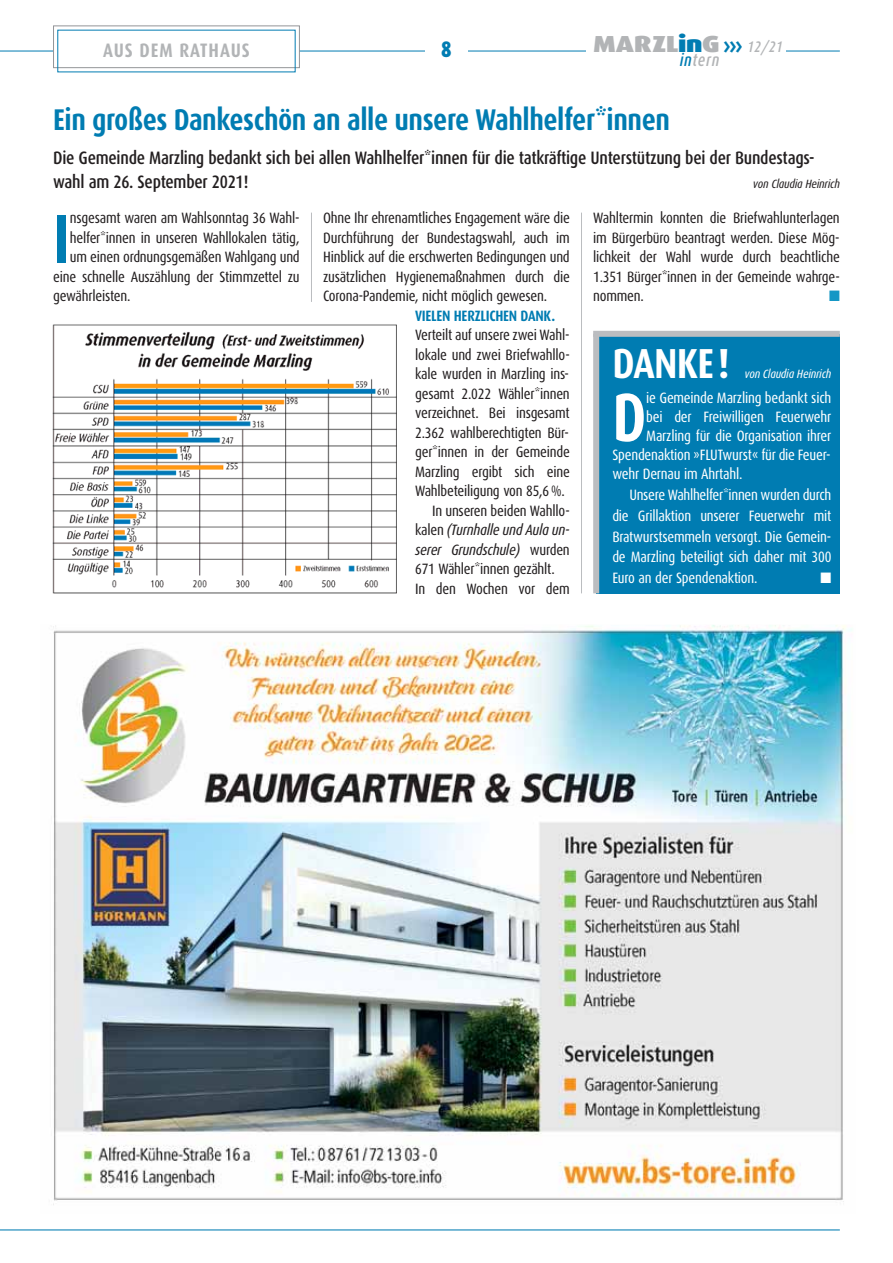
<style>
.page{position:relative;width:893px;height:1263px;background:#fff}
.page>*{position:absolute;margin:0;border:0;box-sizing:border-box;transform-origin:0 0}
.t1{font:700 69.15px "Dax Condensed";color:#007cb2;scale:.93 1}
.t2{font:700 68.4px "Dax Condensed";color:#fff;scale:.93 1}
.t3{font:700 42px "Dax Condensed";letter-spacing:-.015em;color:#fff}
.t4{font:700 30px "Dax Condensed";letter-spacing:-.015em;color:#007cb2}
.t5{font:900 23.25px "Dax Wide";letter-spacing:-.01em;color:#b2b4b6}
.t6{font:900 22.5px "Dax Condensed";color:#007cb2}
.t7{font:700 19.5px "Dax Condensed";letter-spacing:.05em;color:#b2b4b6}
.t8{font:500 18px/24px "Dax Condensed";letter-spacing:-.015em;color:#231f20}
.t9{font:italic 500 17.55px "Dax Condensed";letter-spacing:.05em;color:#b2b4b6;scale:.91 1}
.t10{font:15px/19.5px "Dax Condensed";letter-spacing:-.015em;color:#231f20;text-align:justify}
.t11{font:15px/20.7px "Dax Condensed";letter-spacing:-.015em;color:#fff;text-align:justify}
.t12{font:italic 15px "Dax Condensed";letter-spacing:-.015em;color:#231f20}
.t13{font:700 15px "Dax Condensed";letter-spacing:-.015em;color:#007cb2}
.t14{font:15px "Zapf Dingbats ITC";color:#fff;scale:.95 1}
.t15{font:15px "Zapf Dingbats ITC";color:#1597c5;scale:.95 1}
.t16{font:italic 12px "Dax Condensed";letter-spacing:-.015em;color:#231f20}
.t17{font:italic 12px "Dax Condensed";letter-spacing:-.015em;color:#fff}
.s1{color:#007cb2}
.s2{font-weight:700;font-size:24.3px;color:#007cb2}
.s3{font-family:"Dax Condensed";font-weight:500;font-style:italic;font-size:15.3px}
.s4{font-style:normal}
</style>
<div class="page">
<hr style="left:0;top:1229px;width:840px;height:1px;background:#007cb2">
<hr style="left:0;top:51px;width:840px;height:1px;background:#007cb2">
<div style="left:425px;top:30px;width:43px;height:42px;background:#fff"></div>
<div style="left:54px;top:26px;width:245px;height:41px;background:#fff"></div>
<div style="left:53px;top:26px;width:247px;height:42px;border:1px solid #939598"></div>
<div style="left:587px;top:45px;width:199px;height:16px;background:#fff"></div>
<div style="left:597px;top:334px;width:243px;height:259px;background:#007cb2"></div>
<div style="left:593px;top:334px;width:6px;height:259px;background:#bbbdc0"></div>
<img style="left:53px;top:625px;width:799px;height:580px">
<div style="left:593px;top:331px;width:247px;height:6px;background:#bbbdc0"></div>
<hr style="left:311px;top:213px;width:1px;height:89px;background:#bbbdc0">
<hr style="left:581px;top:213px;width:1px;height:380px;background:#bbbdc0">
<img style="left:52px;top:324px;width:345px;height:270px">
<h3 class="t7" style="left:103px;top:40px;width:148px">AUS DEM RATHAUS</h3>
<h3 class="t6" style="left:441px;top:42px;width:12px">8</h3>
<h3 class="t5" style="left:593px;top:36px;width:191px">MARZL<span class="s1">in</span>G<span class="s2">›››</span> <span class="s3">12/21</span></h3>
<p class="t9" style="left:680px;top:52px;width:45px"><span class="s1">in</span>tern</p>
<h3 class="t4" style="left:53px;top:104px;width:618px">Ein großes Dankeschön an alle unsere Wahlhelfer*innen</h3>
<p class="t8" style="left:53px;top:147px;width:763px">Die Gemeinde Marzling bedankt sich bei allen Wahlhelfer*innen für die tatkräftige Unterstützung bei der Bundestags&shy;wahl am 26. September 2021!</p>
<p class="t16" style="left:753px;top:178px;width:88px">von Claudia Heinrich</p>
<h1 class="t1" style="left:53px;top:204px;width:20px">I</h1>
<p class="t10" style="left:70px;top:209px;width:231px">nsgesamt waren am Wahlsonntag 36 Wahl-</p>
<p class="t10" style="left:70px;top:229px;width:231px">helfer*innen in unseren Wahllokalen tätig,</p>
<p class="t10" style="left:70px;top:248px;width:231px">um einen ordnungsgemäßen Wahlgang und</p>
<p class="t10" style="left:53px;top:268px;width:248px">eine schnelle Auszählung der Stimmzettel zu</p>
<p class="t10" style="left:53px;top:287px;width:79px">gewährleisten.</p>
<p class="t10" style="left:323px;top:209px;width:248px">Ohne Ihr ehrenamtliches Engagement wäre die Durchführung der Bundestagswahl, auch im Hinblick auf die erschwerten Bedingungen und zusätzlichen Hygienemaßnahmen durch die Corona-Pandemie, nicht möglich gewesen.</p>
<p class="t13" style="left:415px;top:308px;width:142px">VIELEN HERZLICHEN DANK.</p>
<p class="t10" style="left:415px;top:326px;width:156px">Verteilt auf unsere zwei Wahl-</p>
<p class="t10" style="left:415px;top:346px;width:156px">lokale und zwei Briefwahllo-</p>
<p class="t10" style="left:415px;top:365px;width:155px">kale wurden in Marzling ins-</p>
<p class="t10" style="left:415px;top:385px;width:156px">gesamt 2.022 Wähler*innen</p>
<p class="t10" style="left:415px;top:404px;width:156px">verzeichnet. Bei insgesamt</p>
<p class="t10" style="left:415px;top:424px;width:155px">2.362 wahlberechtigten Bür-</p>
<p class="t10" style="left:415px;top:443px;width:156px">ger*innen in der Gemeinde</p>
<p class="t10" style="left:415px;top:463px;width:156px">Marzling ergibt sich eine</p>
<p class="t10" style="left:415px;top:482px;width:151px">Wahlbeteiligung von 85,6 %.</p>
<p class="t10" style="left:432px;top:502px;width:139px">In unseren beiden Wahllo-</p>
<p class="t12" style="left:415px;top:523px;width:156px"><span class="s4">kalen</span> (Turnhalle und Aula un-</p>
<p class="t12" style="left:415px;top:542px;width:156px">serer Grundschule) <span class="s4">wurden</span></p>
<p class="t10" style="left:415px;top:560px;width:141px">671 Wähler*innen gezählt.</p>
<p class="t10" style="left:415px;top:580px;width:156px">In den Wochen vor dem</p>
<p class="t10" style="left:593px;top:209px;width:248px">Wahltermin konnten die Briefwahlunterlagen im Bürgerbüro beantragt werden. Diese Mög&shy;lichkeit der Wahl wurde durch beachtliche 1.351 Bürger*innen in der Gemeinde wahrge&shy;nommen.</p>
<p class="t15" style="left:829px;top:291px;width:13px">■</p>
<h3 class="t3" style="left:612px;top:342px;width:119px">DANKE!</h3>
<p class="t17" style="left:744px;top:367px;width:88px">von Claudia Heinrich</p>
<h2 class="t2" style="left:612px;top:383px;width:38px">D</h2>
<p class="t11" style="left:646px;top:388px;width:187px">ie Gemeinde Marzling bedankt sich</p>
<p class="t11" style="left:646px;top:407px;width:187px">bei der Freiwilligen Feuerwehr</p>
<p class="t11" style="left:646px;top:426px;width:187px">Marzling für die Organisation ihrer</p>
<p class="t11" style="left:612px;top:445px;width:220px">Spendenaktion »FLUTwurst« für die Feuer-</p>
<p class="t11" style="left:612px;top:465px;width:132px">wehr Dernau im Ahrtahl.</p>
<p class="t11" style="left:612px;top:485px;width:221px;text-indent:17px">Unsere Wahlhelfer*innen wurden durch die Grillaktion unserer Feuerwehr mit Bratwurstsemmeln versorgt. Die Gemein&shy;de Marzling beteiligt sich daher mit 300<br>Euro an der Spendenaktion.</p>
<p class="t14" style="left:820px;top:572px;width:13px">■</p>
</div>
